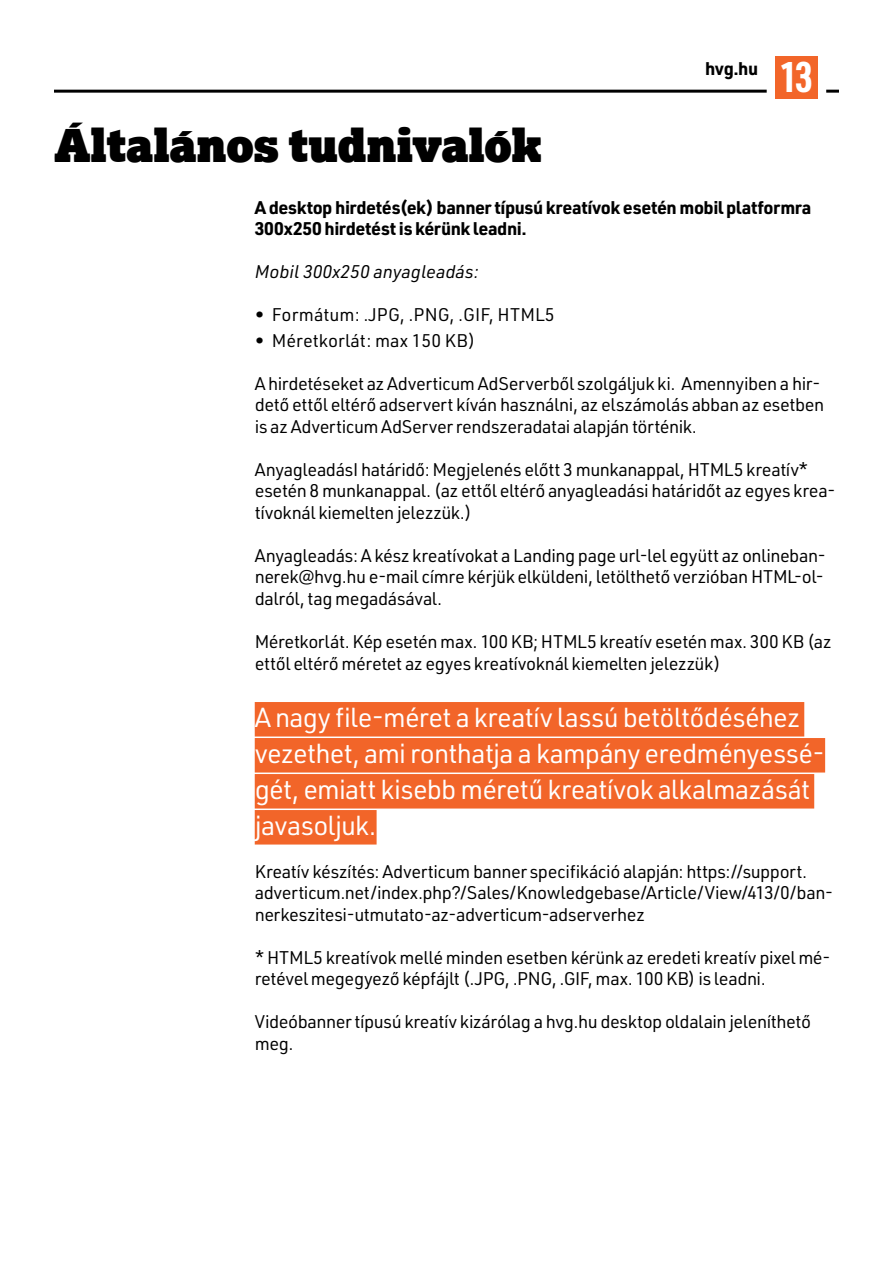
<style>
.page{position:relative;width:893px;height:1263px;background:#fff}
.page>*{position:absolute;margin:0;border:0;box-sizing:border-box;transform-origin:0 0}
.t1{font:45px "Lexia Advertising";letter-spacing:-.005em;color:#000}
.t2{font:700 42px "URWDIN Cond";color:#fff}
.t3{font:27px/36px "URWDIN";letter-spacing:-.025em;color:#fff}
.t4{font:18px/21.6px "URWDIN";letter-spacing:-.02em;color:#000}
.t5{font:700 18px/21.6px "URWDIN";letter-spacing:-.02em;color:#000}
.t6{font:18px "URWDIN";color:#000}
.t7{font:italic 18px "URWDIN";color:#000}
</style>
<div class="page">
<hr style="left:54px;top:90px;width:713px;height:3px;background:#000">
<svg style="left:826px;top:90px;width:13px;height:3px"></svg>
<div style="left:775px;top:56px;width:43px;height:43px;background:#f26529"></div>
<div style="left:255px;top:702px;width:549px;height:34px;background:#f26529"></div>
<div style="left:255px;top:738px;width:570px;height:34px;background:#f26529"></div>
<div style="left:255px;top:774px;width:559px;height:34px;background:#f26529"></div>
<div style="left:255px;top:810px;width:122px;height:34px;background:#f26529"></div>
<p class="t5" style="left:705px;top:57px;width:55px">hvg.hu</p>
<h2 class="t2" style="left:780px;top:48px;width:34px">13</h2>
<h1 class="t1" style="left:54px;top:116px;width:489px">Általános tudnivalók</h1>
<p class="t5" style="left:255px;top:196px;width:558px">A desktop hirdetés(ek) banner típusú kreatívok esetén mobil platformra<br>300x250 hirdetést is kérünk leadni.</p>
<p class="t7" style="left:255px;top:260px;width:226px">Mobil 300x250 anyagleadás:</p>
<p class="t6" style="left:255px;top:303px;width:301px">• Formátum: .JPG, .PNG, .GIF, HTML5</p>
<p class="t6" style="left:255px;top:329px;width:222px">• Méretkorlát: max 150 KB)</p>
<p class="t4" style="left:255px;top:372px;width:571px">A hirdetéseket az Adverticum AdServerből szolgáljuk ki. Amennyiben a hir&shy;dető ettől eltérő adservert kíván használni, az elszámolás abban az esetben is az Adverticum AdServer rendszeradatai alapján történik.</p>
<p class="t4" style="left:255px;top:458px;width:582px">AnyagleadásI határidő: Megjelenés előtt 3 munkanappal, HTML5 kreatív* esetén 8 munkanappal. (az ettől eltérő anyagleadási határidőt az egyes krea&shy;tívoknál kiemelten jelezzük.)</p>
<p class="t4" style="left:255px;top:544px;width:573px;text-align:justify">Anyagleadás: A kész kreatívokat a Landing page url-lel együtt az onlineban&shy;nerek@hvg.hu e-mail címre kérjük elküldeni, letölthető verzióban HTML-ol&shy;dalról, tag megadásával.</p>
<p class="t4" style="left:255px;top:630px;width:578px">Méretkorlát. Kép esetén max. 100 KB; HTML5 kreatív esetén max. 300 KB (az ettől eltérő méretet az egyes kreatívoknál kiemelten jelezzük)</p>
<h3 class="t3" style="left:255px;top:698px;width:572px">A nagy file-méret a kreatív lassú betöltődéséhez vezethet, ami ronthatja a kampány eredményessé&shy;gét, emiatt kisebb méretű kreatívok alkalmazását javasoljuk.</h3>
<p class="t4" style="left:255px;top:860px;width:580px">Kreatív készítés: Adverticum banner specifikáció alapján: https://support. adverticum.net/index.php?/Sales/Knowledgebase/Article/View/413/0/ban&shy;nerkeszitesi-utmutato-az-adverticum-adserverhez</p>
<p class="t4" style="left:255px;top:946px;width:578px">* HTML5 kreatívok mellé minden esetben kérünk az eredeti kreatív pixel mé&shy;retével megegyező képfájlt (.JPG, .PNG, .GIF, max. 100 KB) is leadni.</p>
<p class="t4" style="left:255px;top:1010px;width:558px">Videóbanner típusú kreatív kizárólag a hvg.hu desktop oldalain jeleníthető meg.</p>
</div>
